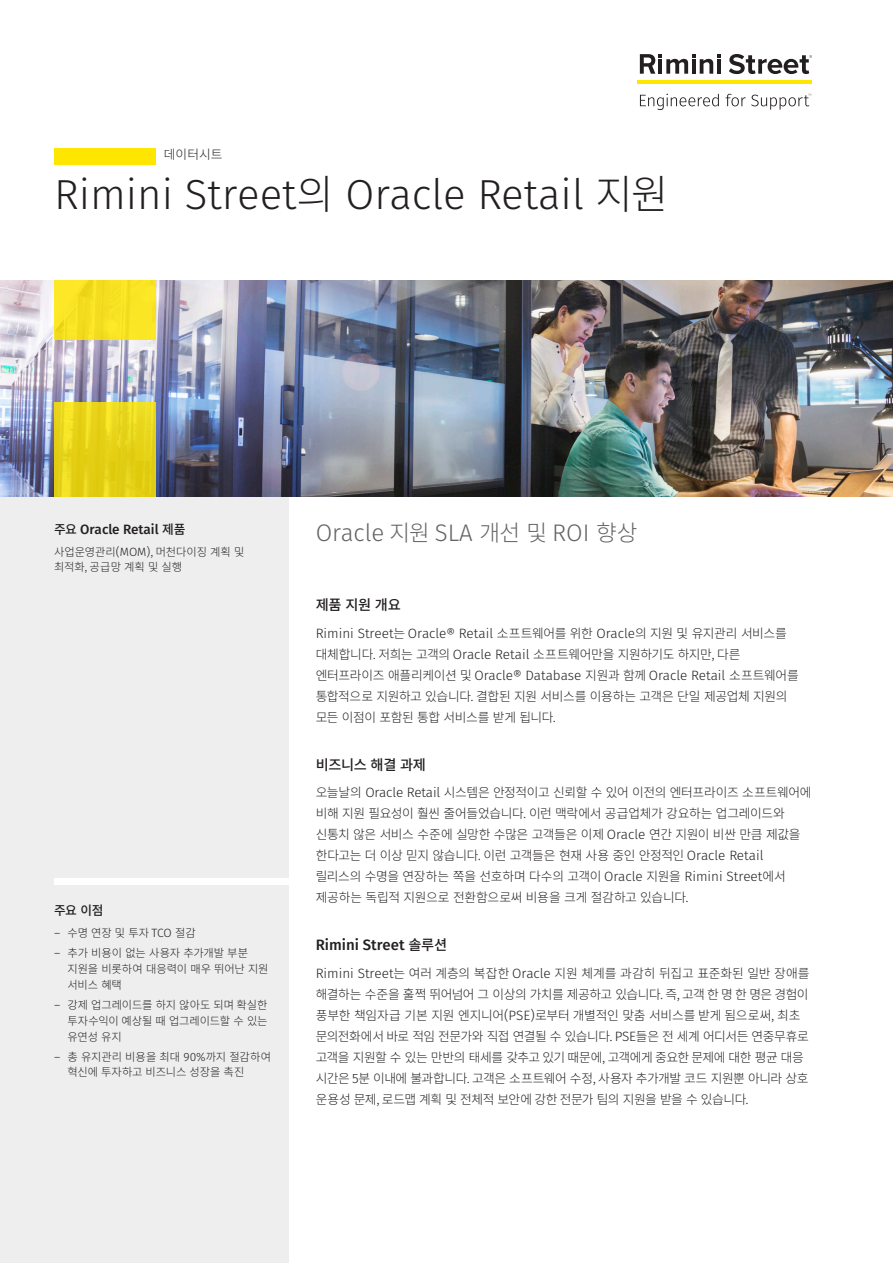
<style>
.page{position:relative;width:893px;height:1263px;background:#fff}
.page>*{position:absolute;margin:0;border:0;box-sizing:border-box;transform-origin:0 0}
.Page_Title{font:300 42px "Fira Sans";color:#231f20}
.Intro{font:300 24px "Fira Sans";color:#636366}
.Body_Title{font:500 15px "Fira Sans";color:#231f20}
.Body_Title-2{font:500 14.25px "Source Han Sans KR";letter-spacing:-.025em;color:#231f20}
.Body_copy{font:300 13.5px "Fira Sans";color:#231f20}
.Sidebar_Title{font:500 13.5px "Fira Sans";color:#231f20}
.Body_copy-2{font:300 12.75px/21px "Source Han Sans KR";letter-spacing:-.03em;color:#231f20}
.Document_Type_Inform{font:300 12.75px "Source Han Sans KR";color:#231f20}
.Sidebar_Title-2{font:500 12.75px "Source Han Sans KR";color:#231f20}
.Sidebar_Copy{font:300 11.25px/15.8px "Source Han Sans KR";letter-spacing:-.01em;color:#231f20}
.s1{font-family:"Source Han Sans KR";font-size:40.5px}
.s2{font-family:"Source Han Sans KR";font-size:12.75px}
.s3{font-family:"Fira Sans";font-size:12px}
.s4{font-family:"Source Han Sans KR";font-size:22.5px}
.s5{font-family:"Fira Sans";font-size:13.5px}
.s6{font-family:"Source Han Sans KR";font-size:14.25px}
</style>
<div class="page">
<svg style="left:640px;top:54px;width:81px;height:20px"></svg>
<hr style="left:717px;top:59px;width:4px;height:15px;background:#231f20">
<svg style="left:729px;top:54px;width:83px;height:20px"></svg>
<hr style="left:637px;top:80px;width:175px;height:4px;background:#ffe601">
<svg style="left:640px;top:94px;width:79px;height:16px"></svg>
<svg style="left:726px;top:94px;width:85px;height:16px"></svg>
<div style="left:0;top:496px;width:289px;height:767px;background:#eeeeef"></div>
<img style="left:0;top:280px;width:893px;height:216px">
<svg style="left:54px;top:402px;width:102px;height:94px;background:#e7d319"></svg>
<div style="left:54px;top:280px;width:102px;height:60px;background:#fae424"></div>
<div style="left:54px;top:878px;width:243px;height:6px;background:#fff"></div>
<div style="left:54px;top:149px;width:102px;height:16px;background:#ffe601"></div>
<p class="Document_Type_Inform" style="left:164px;top:147px;width:60px">데이터시트</p>
<p class="Page_Title" style="left:54px;top:165px;width:616px">Rimini Street<span class="s1">의</span> Oracle Retail <span class="s1">지원</span></p>
<p class="Sidebar_Title" style="left:54px;top:519px;width:133px"><span class="s2">주요</span> Oracle Retail <span class="s2">제품</span></p>
<p class="Sidebar_Copy" style="left:54px;top:544px;width:192px;line-height:15.3px">사업운영관리<span class="s3">(MOM)</span>, 머천다이징 계획 및 최적화, 공급망 계획 및 실행</p>
<p class="Sidebar_Title-2" style="left:54px;top:903px;width:51px">주요 이점</p>
<p class="Sidebar_Copy" style="left:54px;top:925px;width:143px"><span class="s3">―</span> 수명 연장 및 투자 <span class="s3">TCO</span> 절감</p>
<p class="Sidebar_Copy" style="left:68px;top:946px;width:203px;text-indent:-14px"><span class="s3">―</span> 추가 비용이 없는 사용자 추가개발 부분 지원을 비롯하여 대응력이 매우 뛰어난 지원 서비스 혜택</p>
<p class="Sidebar_Copy" style="left:68px;top:997px;width:202px;text-align:justify;text-indent:-14px"><span class="s3">―</span> 강제 업그레이드를 하지 않아도 되며 확실한 투자수익이 예상될 때 업그레이드할 수 있는 유연성 유지</p>
<p class="Sidebar_Copy" style="left:68px;top:1049px;width:205px;text-indent:-14px"><span class="s3">―</span> 총 유지관리 비용을 최대 <span class="s3">90%</span>까지 절감하여 혁신에 투자하고 비즈니스 성장을 촉진</p>
<p class="Intro" style="left:316px;top:516px;width:323px">Oracle <span class="s4">지원</span> SLA <span class="s4">개선 및</span> ROI <span class="s4">향상</span></p>
<p class="Body_Title-2" style="left:316px;top:596px;width:87px">제품 지원 개요</p>
<p class="Body_copy" style="left:316px;top:623px;width:473px">Rimini Street<span class="s2">는</span> Oracle® Retail <span class="s2">소프트웨어를 위한</span> Oracle<span class="s2">의 지원 및 유지관리 서비스를</span></p>
<p class="Body_copy-2" style="left:316px;top:644px;width:426px">대체합니다. 저희는 고객의 <span class="s5">Oracle Retail</span> 소프트웨어만을 지원하기도 하지만, 다른</p>
<p class="Body_copy" style="left:316px;top:665px;width:485px"><span class="s2">엔터프라이즈 애플리케이션 및</span> Oracle® Database <span class="s2">지원과 함께</span> Oracle Retail <span class="s2">소프트웨어를</span></p>
<p class="Body_copy-2" style="left:316px;top:686px;width:473px">통합적으로 지원하고 있습니다. 결합된 지원 서비스를 이용하는 고객은 단일 제공업체 지원의 모든 이점이 포함된 통합 서비스를 받게 됩니다.</p>
<p class="Body_Title-2" style="left:316px;top:756px;width:112px">비즈니스 해결 과제</p>
<p class="Body_copy-2" style="left:316px;top:782px;width:497px">오늘날의 <span class="s5">Oracle Retail</span> 시스템은 안정적이고 신뢰할 수 있어 이전의 엔터프라이즈 소프트웨어에 비해 지원 필요성이 훨씬 줄어들었습니다. 이런 맥락에서 공급업체가 강요하는 업그레이드와 신통치 않은 서비스 수준에 실망한 수많은 고객들은 이제 <span class="s5">Oracle</span> 연간 지원이 비싼 만큼 제값을 한다고는 더 이상 믿지 않습니다. 이런 고객들은 현재 사용 중인 안정적인 <span class="s5">Oracle Retail </span>릴리스의 수명을 연장하는 쪽을 선호하며 다수의 고객이 <span class="s5">Oracle</span> 지원을 <span class="s5">Rimini Street</span>에서 제공하는 독립적 지원으로 전환함으로써 비용을 크게 절감하고 있습니다.</p>
<p class="Body_Title" style="left:316px;top:934px;width:133px">Rimini Street <span class="s6">솔루션</span></p>
<p class="Body_copy-2" style="left:316px;top:963px;width:495px"><span class="s5">Rimini Street</span>는 여러 계층의 복잡한 <span class="s5">Oracle</span> 지원 체계를 과감히 뒤집고 표준화된 일반 장애를 해결하는 수준을 훌쩍 뛰어넘어 그 이상의 가치를 제공하고 있습니다. 즉, 고객 한 명 한 명은 경험이 풍부한 책임자급 기본 지원 엔지니어<span class="s5">(PSE)</span>로부터 개별적인 맞춤 서비스를 받게 됨으로써, 최초 문의전화에서 바로 적임 전문가와 직접 연결될 수 있습니다. <span class="s5">PSE</span>들은 전 세계 어디서든 연중무휴로 고객을 지원할 수 있는 만반의 태세를 갖추고 있기 때문에, 고객에게 중요한 문제에 대한 평균 대응 시간은 <span class="s5">5</span>분 이내에 불과합니다. 고객은 소프트웨어 수정, 사용자 추가개발 코드 지원뿐 아니라 상호 운용성 문제, 로드맵 계획 및 전체적 보안에 강한 전문가 팀의 지원을 받을 수 있습니다.</p>
</div>
